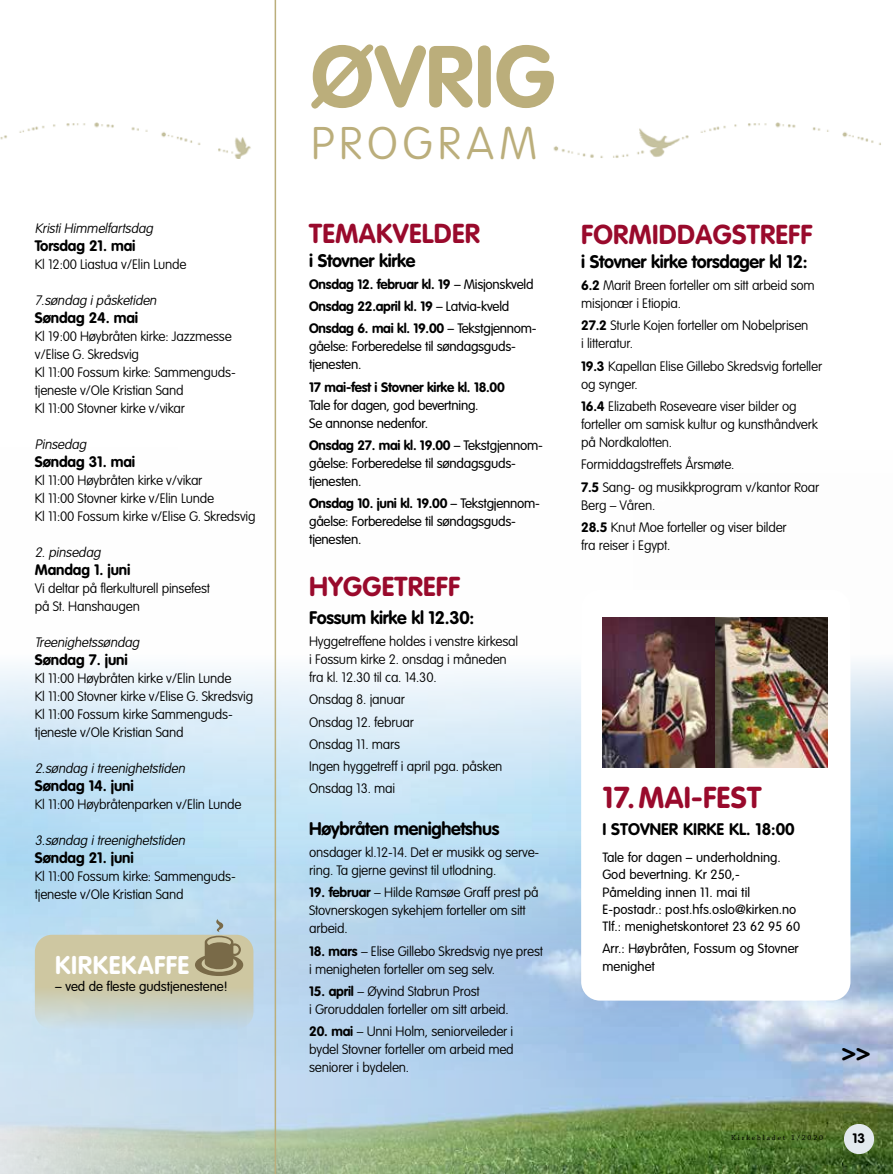
<style>
.page{position:relative;width:893px;height:1174px;background:#fff}
.page>*{position:absolute;margin:0;border:0;box-sizing:border-box;transform-origin:0 0}
.t1{font:700 85.8px "VAG Rounded";letter-spacing:.01em;color:#bbae7b}
.t2{font:100 45px "VAG Rounded";letter-spacing:.11em;color:#bbae7b}
.t3{font:700 29.85px "VAG Rounded";letter-spacing:.01em;color:#990a2c}
.t4{font:700 27px "VAG Rounded";letter-spacing:.01em;color:#990a2c}
.t5{font:700 25.35px "VAG Rounded";letter-spacing:.02em;color:#fff}
.t6{font:900 24px "VAG Rounded";color:#000}
.t7{font:700 18px "VAG Rounded";letter-spacing:-.02em;color:#000}
.t8{font:700 16.5px "VAG Rounded";color:#000}
.t9{font:700 15px "VAG Rounded";letter-spacing:-.01em;color:#000}
.t10{font:100 13.5px/18px "VAG Rounded";letter-spacing:-.015em;color:#000}
.t11{font:300 13.5px/18px "VAG Rounded";letter-spacing:-.02em;color:#000}
.t12{font:700 13.5px/22.2px "VAG Rounded";letter-spacing:-.02em;color:#000}
.t13{font:italic 100 13.5px "VAG Rounded";color:#000}
.t14{font:300 13.35px "VAG Rounded";letter-spacing:-.005em;color:#000}
.t15{font:300 13.2px/17.4px "VAG Rounded";color:#000}
.t16{font:7.5px "Chaparral Pro";letter-spacing:.25em;color:#000}
.s1{font-weight:300}
.s2{font-weight:700}
</style>
<div class="page">
<img style="left:0;top:474px;width:893px;height:700px">
<img style="left:553px;top:122px;width:328px;height:36px">
<hr style="left:275px;top:0;width:1px;height:1174px;background:#bbae7b">
<img style="left:0;top:122px;width:251px;height:36px">
<div style="left:581px;top:589px;width:269px;height:411px;background:#fff;border-radius:19px"></div>
<img style="left:602px;top:617px;width:113px;height:150px">
<img style="left:715px;top:617px;width:113px;height:150px">
<svg style="left:35px;top:934px;width:218px;height:95px;background:#cbccb4"></svg>
<svg style="left:195px;top:919px;width:48px;height:57px;background:#a4a38f"></svg>
<div style="left:844px;top:1123px;width:30px;height:31px;background:#e3eaee;border-radius:50%"></div>
<h1 class="t1" style="left:311px;top:26px;width:246px">ØVRIG</h1>
<h2 class="t2" style="left:311px;top:118px;width:227px">PROGRAM</h2>
<p class="t13" style="left:35px;top:220px;width:122px">KristiHimmelfartsdag</p>
<p class="t9" style="left:35px;top:236px;width:102px">Torsdag 21. mai</p>
<p class="t10" style="left:35px;top:255px;width:153px">Kl 12:00 Liastua v/Elin Lunde</p>
<p class="t13" style="left:35px;top:292px;width:126px">7.søndag ipåsketiden</p>
<p class="t9" style="left:35px;top:308px;width:105px">Søndag 24. mai</p>
<p class="t10" style="left:35px;top:327px;width:201px">Kl 19:00 Høybråten kirke: Jazzmesse v/Elise G. Skredsvig<br>Kl 11:00 Fossum kirke: Sammenguds&shy;tjeneste v/Ole Kristian Sand<br>Kl 11:00 Stovner kirke v/vikar</p>
<p class="t13" style="left:35px;top:436px;width:56px">Pinsedag</p>
<p class="t9" style="left:35px;top:452px;width:102px">Søndag 31. mai</p>
<p class="t10" style="left:35px;top:471px;width:222px">Kl 11:00 Høybråten kirke v/vikar<br>Kl 11:00 Stovner kirke v/Elin Lunde<br>Kl 11:00 Fossum kirke v/Elise G. Skredsvig</p>
<p class="t13" style="left:35px;top:544px;width:70px">2.pinsedag</p>
<p class="t9" style="left:35px;top:560px;width:97px">Mandag 1. juni</p>
<p class="t10" style="left:35px;top:579px;width:177px">Vi deltar på flerkulturell pinsefest på St. Hanshaugen</p>
<p class="t13" style="left:35px;top:634px;width:109px">Treenighetssøndag</p>
<p class="t9" style="left:35px;top:650px;width:94px">Søndag 7. juni</p>
<p class="t10" style="left:35px;top:669px;width:220px">Kl 11:00 Høybråten kirke v/Elin Lunde<br>Kl 11:00 Stovner kirke v/Elise G. Skredsvig Kl 11:00 Fossum kirke Sammenguds&shy;tjeneste v/Ole Kristian Sand</p>
<p class="t13" style="left:35px;top:760px;width:154px">2.søndag itreenighetstiden</p>
<p class="t9" style="left:35px;top:776px;width:100px">Søndag 14. juni</p>
<p class="t10" style="left:35px;top:795px;width:208px">Kl 11:00 Høybråtenparken v/Elin Lunde</p>
<p class="t13" style="left:35px;top:832px;width:154px">3.søndag itreenighetstiden</p>
<p class="t9" style="left:35px;top:848px;width:100px">Søndag 21. juni</p>
<p class="t10" style="left:35px;top:867px;width:201px">Kl 11:00 Fossum kirke: Sammenguds&shy;tjeneste v/Ole Kristian Sand</p>
<h3 class="t4" style="left:309px;top:218px;width:172px">TEMAKVELDER</h3>
<h3 class="t7" style="left:309px;top:250px;width:108px">i Stovner kirke</h3>
<p class="t12" style="left:309px;top:273px;width:228px">Onsdag 12. februar kl. 19 <span class="s1">– Misjonskveld<br></span>Onsdag 22.april kl. 19 <span class="s1">– Latvia-kveld<br></span>Onsdag 6. mai kl. 19.00 <span class="s1">– Tekstgjennom-</span></p>
<p class="t11" style="left:309px;top:338px;width:207px">gåelse: Forberedelse til søndagsguds&shy;tjenesten.</p>
<p class="t12" style="left:309px;top:376px;width:197px">17 mai-fest i Stovner kirke kl. 18.00</p>
<p class="t11" style="left:309px;top:396px;width:171px">Tale for dagen, god bevertning.<br>Se annonse nedenfor.</p>
<p class="t11" style="left:309px;top:436px;width:234px"><span class="s2">Onsdag 27. mai kl. 19.00</span> – Tekstgjennom&shy;gåelse: Forberedelse til søndagsguds&shy;tjenesten.</p>
<p class="t11" style="left:309px;top:494px;width:231px"><span class="s2">Onsdag 10. juni kl. 19.00</span> – Tekstgjennom&shy;gåelse: Forberedelse til søndagsguds&shy;tjenesten.</p>
<h3 class="t4" style="left:309px;top:570px;width:152px">HYGGETREFF</h3>
<h3 class="t7" style="left:309px;top:607px;width:167px">Fossum kirke kl 12.30:</h3>
<p class="t10" style="left:309px;top:632px;width:211px">Hyggetreffene holdes i venstre kirkesal i Fossum kirke 2. onsdag i måneden fra kl. 12.30 til ca. 14.30.</p>
<p class="t10" style="left:309px;top:688px;width:195px;line-height:22.2px">Onsdag 8. januar<br>Onsdag 12. februar<br>Onsdag 11. mars<br>Ingen hyggetreff i april pga. påsken<br>Onsdag 13. mai</p>
<h3 class="t7" style="left:309px;top:818px;width:192px">Høybråten menighetshus</h3>
<p class="t10" style="left:309px;top:843px;width:232px">onsdager kl.12-14. Det er musikk og serve&shy;ring. Ta gjerne gevinst til utlodning.</p>
<p class="t10" style="left:309px;top:883px;width:231px"><span class="s2">19. februar</span> – Hilde Ramsøe Graff prest på<br>Stovnerskogen sykehjem forteller om sitt arbeid.</p>
<p class="t10" style="left:309px;top:942px;width:235px"><span class="s2">18. mars</span> – Elise Gillebo Skredsvig nye prest i menigheten forteller om seg selv.</p>
<p class="t10" style="left:309px;top:982px;width:201px"><span class="s2">15. april</span> – Øyvind Stabrun Prost<br>i Groruddalen forteller om sitt arbeid.</p>
<p class="t10" style="left:309px;top:1022px;width:206px;text-align:justify"><span class="s2">20. mai</span> – Unni Holm, seniorveileder i bydel Stovner forteller om arbeid med seniorer i bydelen.</p>
<h3 class="t4" style="left:581px;top:219px;width:233px">FORMIDDAGSTREFF</h3>
<h3 class="t7" style="left:581px;top:251px;width:228px">i Stovner kirke torsdager kl 12:</h3>
<p class="t10" style="left:581px;top:276px;width:235px"><span class="s2">6.2</span> Marit Breen forteller om sitt arbeid som misjonær i Etiopia.</p>
<p class="t10" style="left:581px;top:317px;width:229px"><span class="s2">27.2</span> Sturle Kojen forteller om Nobelprisen i litteratur.</p>
<p class="t10" style="left:581px;top:357px;width:243px"><span class="s2">19.3</span> Kapellan Elise Gillebo Skredsvig forteller og synger.</p>
<p class="t10" style="left:581px;top:397px;width:238px"><span class="s2">16.4</span> Elizabeth Roseveare viser bilder og forteller om samisk kultur og kunsthåndverk på Nordkalotten.</p>
<p class="t10" style="left:581px;top:453px;width:240px;line-height:22.2px">Formiddagstreffets Årsmøte.<br><span class="s2">7.5</span> Sang- og musikkprogram v/kantor Roar</p>
<p class="t10" style="left:581px;top:493px;width:207px;line-height:22.2px">Berg – Våren.<br><span class="s2">28.5</span> Knut Moe forteller og viser bilder</p>
<p class="t10" style="left:581px;top:536px;width:91px">fra reiser i Egypt.</p>
<h3 class="t3" style="left:602px;top:780px;width:160px">17.MAI-FEST</h3>
<p class="t8" style="left:602px;top:819px;width:194px">I STOVNER KIRKE KL. 18:00</p>
<p class="t15" style="left:602px;top:848px;width:199px">Tale for dagen – underholdning.<br>God bevertning. Kr 250,-<br>Påmelding innen 11. mai til<br>E-postadr.: post.hfs.oslo@kirken.no<br>Tlf.: menighetskontoret 23 62 95 60</p>
<p class="t15" style="left:602px;top:940px;width:198px">Arr.: Høybråten, Fossum og Stovner</p>
<h3 class="t5" style="left:55px;top:949px;width:135px">KIRKEKAFFE</h3>
<p class="t15" style="left:602px;top:957px;width:54px">menighet</p>
<p class="t14" style="left:55px;top:978px;width:174px">– ved de fleste gudstjenestene!</p>
<h3 class="t6" style="left:842px;top:1038px;width:30px">&gt;&gt;</h3>
<p class="t16" style="left:731px;top:1133px;width:94px">Kirkebladet 1/2020</p>
<p class="t12" style="left:853px;top:1127px;width:14px">13</p>
</div>
